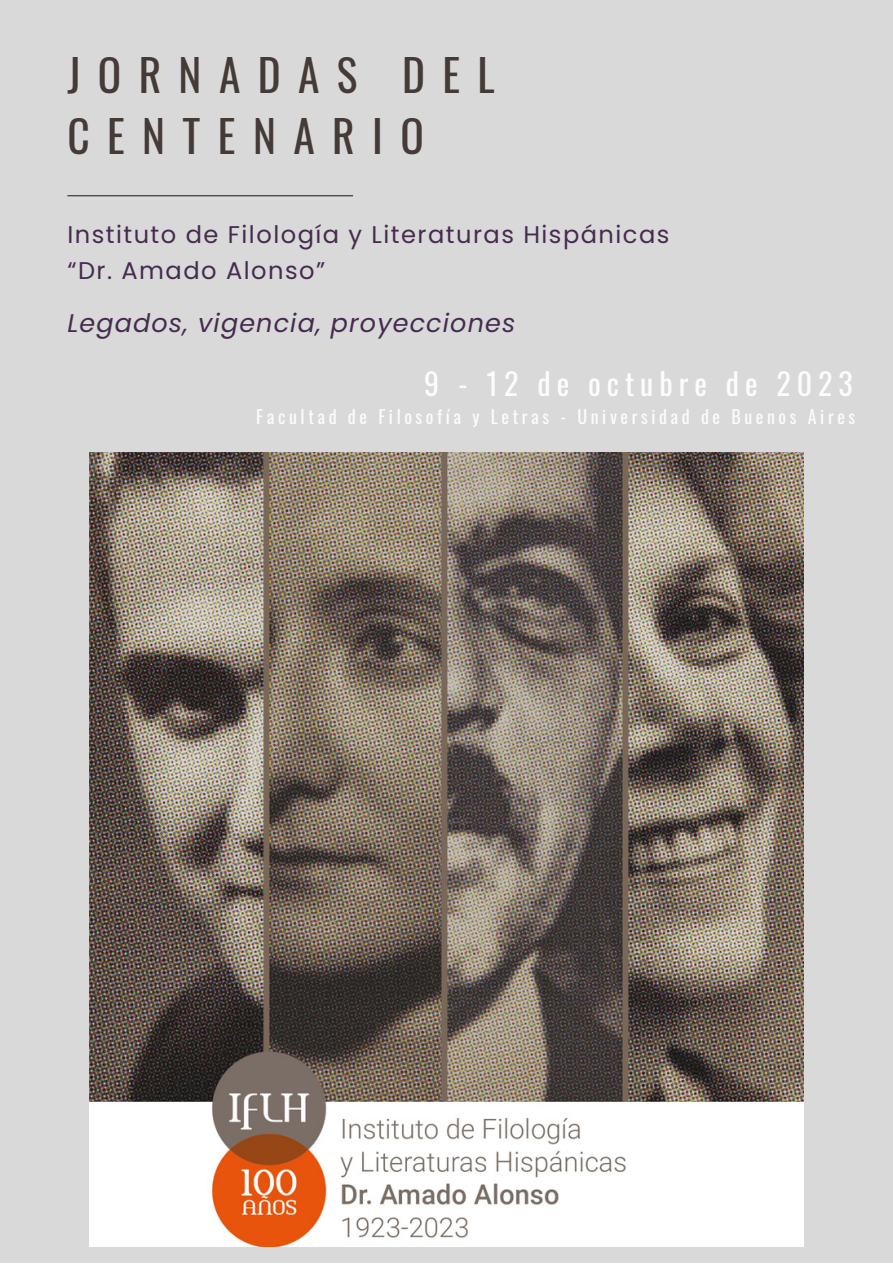
<style>
.page{position:relative;width:893px;height:1264px;background:#fff}
.page>*{position:absolute;margin:0;border:0;box-sizing:border-box;transform-origin:0 0}
.t1{font:43.5px/60.8px "Oswald";letter-spacing:.4em;color:#443a36}
.t2{font:30px "Oswald";letter-spacing:.2em;color:#fdfcfb}
.t3{font:italic 25.5px "Poppins";letter-spacing:.045em;color:#462b4f}
.t4{font:24.15px/36px "Poppins";letter-spacing:.06em;color:#462b4f}
.t5{font:18px "Oswald";letter-spacing:.2em;color:#fdfcfb}
</style>
<div class="page">
<div style="left:0;top:0;width:892px;height:1262px;background:#d9d9d9"></div>
<img style="left:89px;top:453px;width:714px;height:793px">
<hr style="left:67px;top:195px;width:286px;height:1px;background:#2c2c2c">
<h1 class="t1" style="left:67px;top:43px;width:429px">JORNADAS DEL<br>CENTENARIO</h1>
<p class="t4" style="left:67px;top:216px;width:603px">Instituto de Filología y Literaturas Hispánicas “Dr. Amado Alonso”</p>
<p class="t3" style="left:67px;top:305px;width:449px">Legados, vigencia, proyecciones</p>
<p class="t2" style="left:424px;top:360px;width:430px">9 - 12 de octubre de 2023</p>
<p class="t5" style="left:256px;top:402px;width:600px">Facultad de Filosofía y Letras - Universidad de Buenos Aires</p>
</div>
